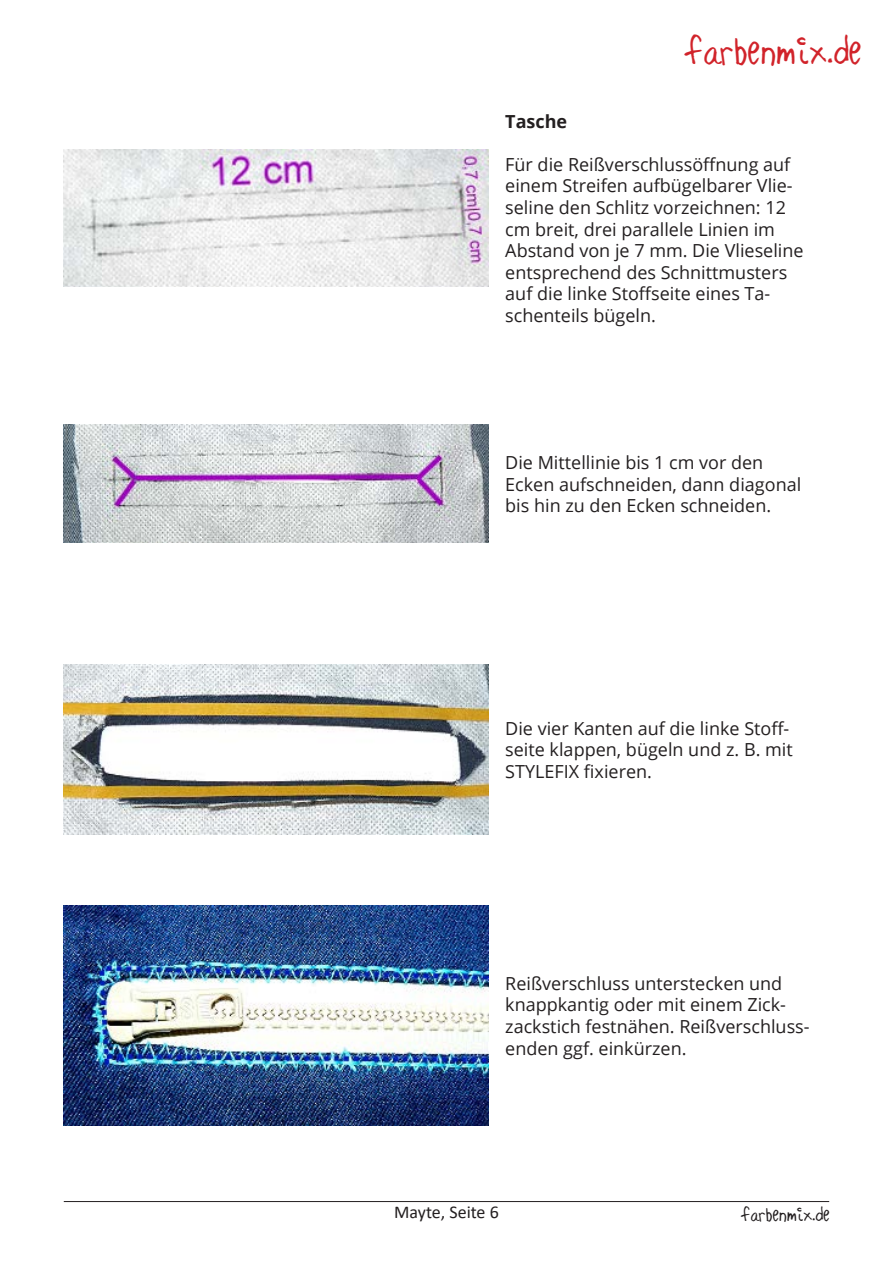
<style>
.page{position:relative;width:893px;height:1263px;background:#fff}
.page>*{position:absolute;margin:0;border:0;box-sizing:border-box;transform-origin:0 0}
.t1{font:45px "Hilde Sharpie";color:#d1232a}
.t2{font:22.5px "Hilde Sharpie";color:#231f20}
.t3{font:18px/21.6px "Open Sans";color:#231f20}
.t4{font:18px "Calibri";color:#231f20}
.t5{font:700 18px "Open Sans";color:#231f20}
</style>
<div class="page">
<hr style="left:64px;top:1201px;width:765px;height:1px;background:#231f20">
<img style="left:64px;top:149px;width:424px;height:137px">
<img style="left:64px;top:425px;width:424px;height:118px">
<img style="left:64px;top:665px;width:424px;height:169px">
<img style="left:64px;top:905px;width:424px;height:220px">
<h1 class="t1" style="left:686px;top:21px;width:177px">farbenmix.de</h1>
<p class="t5" style="left:505px;top:108px;width:63px">Tasche</p>
<p class="t3" style="left:505px;top:153px;width:300px">Für die Reißverschlussöffnung auf einem Streifen aufbügelbarer Vlie&shy;seline den Schlitz vorzeichnen: 12 cm breit, drei parallele Linien im Abstand von je 7 mm. Die Vlieseline entsprechend des Schnittmusters auf die linke Stoffseite eines Ta&shy;schenteils bügeln.</p>
<p class="t3" style="left:505px;top:451px;width:297px">Die Mittellinie bis 1 cm vor den<br>Ecken aufschneiden, dann diagonal bis hin zu den Ecken schneiden.</p>
<p class="t3" style="left:505px;top:717px;width:289px">Die vier Kanten auf die linke Stoff&shy;seite klappen, bügeln und z. B. mit<br>STYLEFIX fixieren.</p>
<p class="t3" style="left:505px;top:972px;width:306px">Reißverschluss unterstecken und knappkantig oder mit einem Zick&shy;zackstich festnähen. Reißverschluss&shy;enden ggf. einkürzen.</p>
<p class="t4" style="left:394px;top:1200px;width:106px">Mayte, Seite 6</p>
<p class="t2" style="left:742px;top:1199px;width:89px">farbenmix.de</p>
</div>
